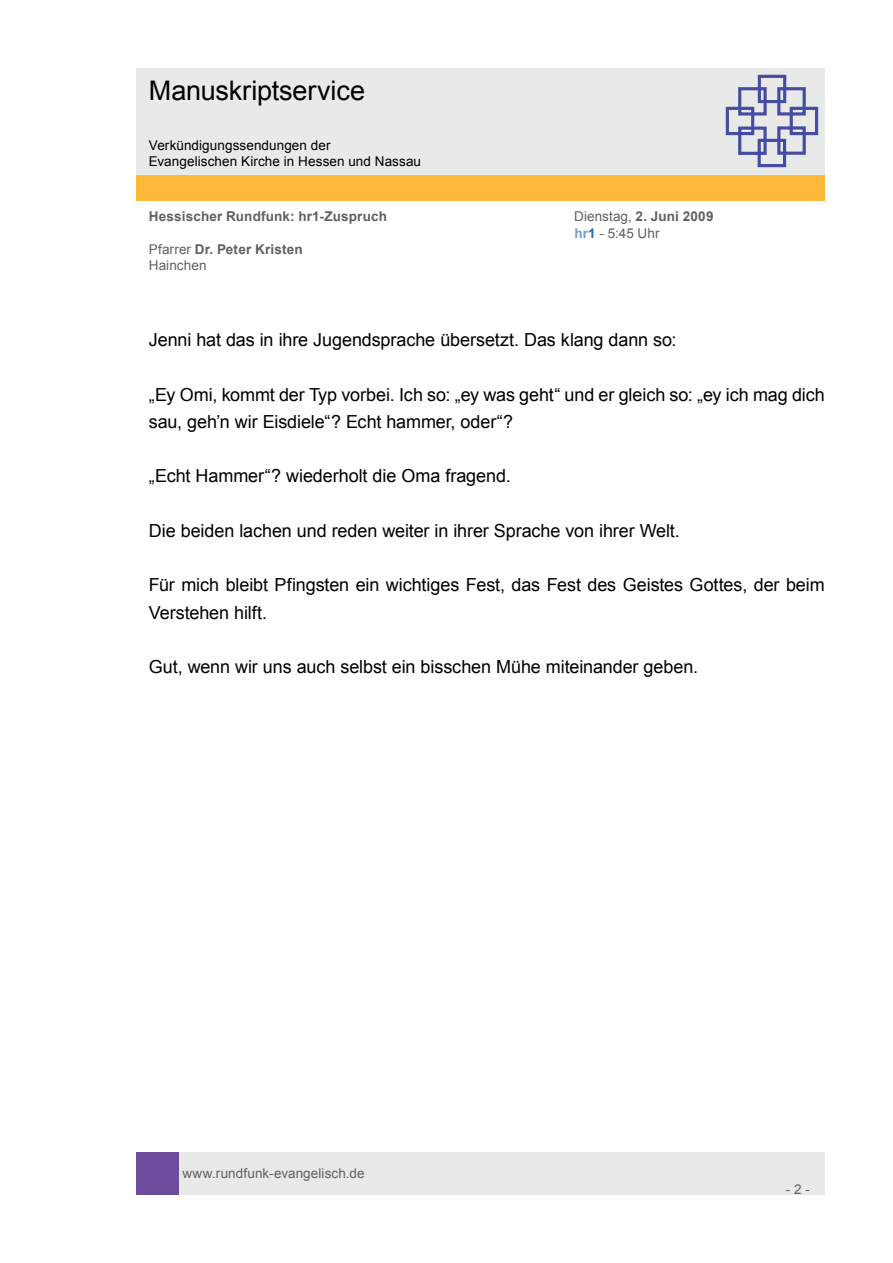
<style>
.page{position:relative;width:893px;height:1263px;background:#fff}
.page>*{position:absolute;margin:0;border:0;box-sizing:border-box;transform-origin:0 0}
.t1{font:27px "Arial";letter-spacing:-.005em;color:#000}
.t2{font:18px/27.2px "Arial";letter-spacing:-.005em;color:#000}
.t3{font:13.5px/16.2px "Arial";letter-spacing:.005em;color:#606060}
.t4{font:13.5px/16.2px "Arial";letter-spacing:.005em;color:#000}
.t5{font:700 13.5px "Arial";letter-spacing:.015em;color:#606060}
.s1{font-weight:700}
.s2{font-weight:700;color:#71a0cc}
.s3{font-weight:700;color:#2369b2}
</style>
<div class="page">
<div style="left:179px;top:1152px;width:646px;height:43px;background:#e8e9e9"></div>
<div style="left:136px;top:1152px;width:43px;height:43px;background:#704c9c"></div>
<div style="left:136px;top:175px;width:689px;height:26px;background:#ffb93a"></div>
<div style="left:136px;top:68px;width:689px;height:106px;background:#e8e9e9"></div>
<svg style="left:725px;top:74px;width:94px;height:94px"></svg>
<h1 class="t1" style="left:149px;top:73px;width:218px">Manuskriptservice</h1>
<p class="t4" style="left:149px;top:137px;width:274px">Verkündigungssendungen der<br>Evangelischen Kirche in Hessen und Nassau</p>
<p class="t5" style="left:149px;top:208px;width:240px">Hessischer Rundfunk: hr1-Zuspruch</p>
<p class="t3" style="left:574px;top:209px;width:141px">Dienstag, <span class="s1">2. Juni 2009 </span><span class="s2">hr</span><span class="s3">1</span> - 5:45 Uhr</p>
<p class="t3" style="left:149px;top:241px;width:155px">Pfarrer <span class="s1">Dr. Peter Kristen<br></span>Hainchen</p>
<p class="t2" style="left:149px;top:327px;width:529px">Jenni hat das in ihre Jugendsprache übersetzt. Das klang dann so:</p>
<p class="t2" style="left:149px;top:381px;width:677px">„Ey Omi, kommt der Typ vorbei. Ich so: „ey was geht“ und er gleich so: „ey ich mag dich sau, geh’n wir Eisdiele“? Echt hammer, oder“?</p>
<p class="t2" style="left:149px;top:463px;width:363px">„Echt Hammer“? wiederholt die Oma fragend.</p>
<p class="t2" style="left:149px;top:517px;width:533px">Die beiden lachen und reden weiter in ihrer Sprache von ihrer Welt.</p>
<p class="t2" style="left:149px;top:572px;width:677px">Für mich bleibt Pfingsten ein wichtiges Fest, das Fest des Geistes Gottes, der beim<br>Verstehen hilft.</p>
<p class="t2" style="left:149px;top:653px;width:551px">Gut, wenn wir uns auch selbst ein bisschen Mühe miteinander geben.</p>
<p class="t3" style="left:182px;top:1165px;width:184px">www.rundfunk-evangelisch.de</p>
<p class="t3" style="left:786px;top:1181px;width:26px">- 2 -</p>
</div>
